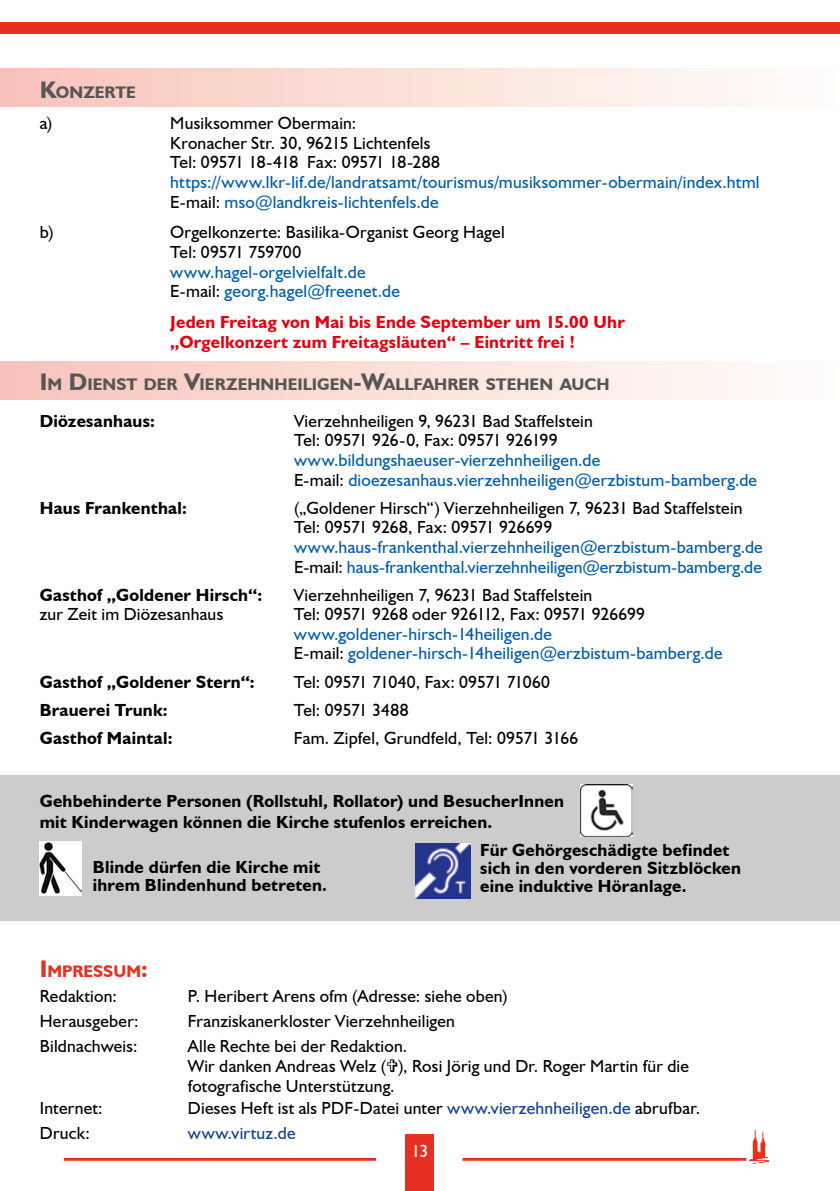
<style>
.page{position:relative;width:840px;height:1191px;background:#fff}
.page>*{position:absolute;margin:0;border:0;box-sizing:border-box;transform-origin:0 0}
.t1{font:17.6px/19.6px "Humanist 521 BT";letter-spacing:.01em;color:#000}
.t2{font:17.6px/19.6px "Humanist 521 BT";letter-spacing:.01em;color:#005ca9}
.t3{font:700 17.6px/18px "Humanist 521 BT";letter-spacing:.01em;color:#000}
.t4{font:700 17.6px/19.6px "Humanist 521 BT";letter-spacing:.01em;color:#e3000f}
.t5{font:17.6px "Humanist 521 BT";letter-spacing:.015em;color:#124094}
.t6{font:17.6px "Humanist 521 BT";color:#fff}
.t7{font:700 16.8px "Humanist 521 BT";letter-spacing:.005em;color:#575656}
.t8{font:700 16.8px "Humanist 521 BT";letter-spacing:.005em;color:#e63021}
.s1{font-size:24px}
.s2{color:#000}
.s3{color:#124094}
</style>
<div class="page">
<div style="left:405px;top:1134px;width:29px;height:57px;background:#e63021"></div>
<hr style="left:462px;top:1157px;width:284px;height:3px;background:#e63021">
<hr style="left:64px;top:1157px;width:312px;height:3px;background:#e63021">
<div style="left:0;top:23px;width:839px;height:11px;background:#e63021"></div>
<img style="left:749px;top:1130px;width:21px;height:33px">
<div style="left:0;top:775px;width:839px;height:145px;background:#ccc"></div>
<div style="left:0;top:361px;width:839px;height:39px;background:linear-gradient(to right,#f7c4ba,#fffffc)"></div>
<div style="left:0;top:68px;width:839px;height:38px;background:linear-gradient(to right,#f7c4ba,#fffffc)"></div>
<img style="left:40px;top:841px;width:41px;height:54px">
<img style="left:415px;top:843px;width:55px;height:55px">
<img style="left:580px;top:784px;width:52px;height:52px">
<p class="t7" style="left:40px;top:82px;width:98px"><span class="s1">K</span>ONZERTE</p>
<p class="t1" style="left:40px;top:113px;width:14px">a)</p>
<p class="t1" style="left:170px;top:113px;width:271px">Musiksommer Obermain:<br>Kronacher Str. 30, 96215 Lichtenfels<br>Tel: 09571 18-418 Fax: 09571 18-288</p>
<p class="t2" style="left:170px;top:172px;width:590px">https://www.lkr-lif.de/landratsamt/tourismus/musiksommer-obermain/index.html<br><span class="s2">E-mail:</span> mso@landkreis-lichtenfels.de</p>
<p class="t1" style="left:40px;top:222px;width:15px">b)</p>
<p class="t1" style="left:170px;top:222px;width:336px">Orgelkonzerte: Basilika-Organist Georg Hagel<br>Tel: 09571 759700</p>
<p class="t2" style="left:170px;top:261px;width:231px">www.hagel-orgelvielfalt.de<br><span class="s2">E-mail:</span> georg.hagel@freenet.de</p>
<p class="t4" style="left:170px;top:312px;width:456px">Jeden Freitag von Mai bis Ende September um 15.00 Uhr „Orgelkonzert zum Freitagsläuten“ – Eintritt frei !</p>
<p class="t7" style="left:40px;top:374px;width:571px"><span class="s1">I</span>M <span class="s1">D</span>IENST DER <span class="s1">V</span>IERZEHNHEILIGEN<span class="s1">-W</span>ALLFAHRER STEHEN AUCH</p>
<p class="t3" style="left:40px;top:411px;width:117px">Diözesanhaus:</p>
<p class="t1" style="left:294px;top:410px;width:300px">Vierzehnheiligen 9, 96231 Bad Staffelstein<br>Tel: 09571 926-0, Fax: 09571 926199</p>
<p class="t2" style="left:294px;top:450px;width:464px">www.bildungshaeuser-vierzehnheiligen.de<br><span class="s2">E-mail:</span> dioezesanhaus.vierzehnheiligen@erzbistum-bamberg.de</p>
<p class="t3" style="left:40px;top:498px;width:149px">Haus Frankenthal:</p>
<p class="t1" style="left:294px;top:497px;width:450px">(„Goldener Hirsch“) Vierzehnheiligen 7, 96231 Bad Staffelstein<br>Tel: 09571 9268, Fax: 09571 926699</p>
<p class="t2" style="left:294px;top:537px;width:470px">www.haus-frankenthal.vierzehnheiligen@erzbistum-bamberg.de<br><span class="s2">E-mail:</span> haus-frankenthal.vierzehnheiligen@erzbistum-bamberg.de</p>
<p class="t3" style="left:40px;top:585px;width:224px">Gasthof „Goldener Hirsch“:</p>
<p class="t1" style="left:294px;top:584px;width:300px">Vierzehnheiligen 7, 96231 Bad Staffelstein</p>
<p class="t1" style="left:40px;top:604px;width:185px">zur Zeit im Diözesanhaus</p>
<p class="t1" style="left:294px;top:604px;width:352px">Tel: 09571 9268 oder 926112, Fax: 09571 926699</p>
<p class="t2" style="left:294px;top:623px;width:430px">www.goldener-hirsch-14heiligen.de<br><span class="s2">E-mail:</span> goldener-hirsch-14heiligen@erzbistum-bamberg.de</p>
<p class="t3" style="left:40px;top:672px;width:216px">Gasthof „Goldener Stern“:</p>
<p class="t1" style="left:294px;top:671px;width:257px">Tel: 09571 71040, Fax: 09571 71060</p>
<p class="t3" style="left:40px;top:700px;width:129px">Brauerei Trunk:</p>
<p class="t1" style="left:294px;top:699px;width:116px">Tel: 09571 3488</p>
<p class="t3" style="left:40px;top:728px;width:134px">Gasthof Maintal:</p>
<p class="t1" style="left:294px;top:727px;width:286px">Fam. Zipfel, Grundfeld, Tel: 09571 3166</p>
<p class="t3" style="left:40px;top:790px;width:525px;line-height:21px">Gehbehinderte Personen (Rollstuhl, Rollator) und BesucherInnen mit Kinderwagen können die Kirche stufenlos erreichen.</p>
<p class="t3" style="left:93px;top:857px;width:235px">Blinde dürfen die Kirche mit ihrem Blindenhund betreten.</p>
<p class="t3" style="left:480px;top:841px;width:262px">Für Gehörgeschädigte befindet sich in den vorderen Sitzblöcken eine induktive Höranlage.</p>
<p class="t8" style="left:40px;top:960px;width:109px"><span class="s1">I</span>MPRESSUM<span class="s1">:</span></p>
<p class="t1" style="left:40px;top:985px;width:78px">Redaktion:</p>
<p class="t1" style="left:188px;top:985px;width:321px">P. Heribert Arens ofm (Adresse: siehe oben)</p>
<p class="t1" style="left:40px;top:1011px;width:100px">Herausgeber:</p>
<p class="t1" style="left:188px;top:1011px;width:268px">Franziskanerkloster Vierzehnheiligen</p>
<p class="t1" style="left:40px;top:1036px;width:99px">Bildnachweis:</p>
<p class="t1" style="left:188px;top:1036px;width:502px">Alle Rechte bei der Redaktion.<br>Wir danken Andreas Welz ( ), Rosi Jörig und Dr. Roger Martin für die fotografische Unterstützung.</p>
<p class="t1" style="left:40px;top:1098px;width:64px">Internet:</p>
<p class="t1" style="left:188px;top:1098px;width:513px">Dieses Heft ist als PDF-Datei unter <span class="s3">www.vierzehnheiligen.de</span> abrufbar.</p>
<p class="t1" style="left:40px;top:1123px;width:52px">Druck:</p>
<p class="t5" style="left:188px;top:1122px;width:109px">www.virtuz.de</p>
<p class="t6" style="left:411px;top:1139px;width:18px">13</p>
</div>
